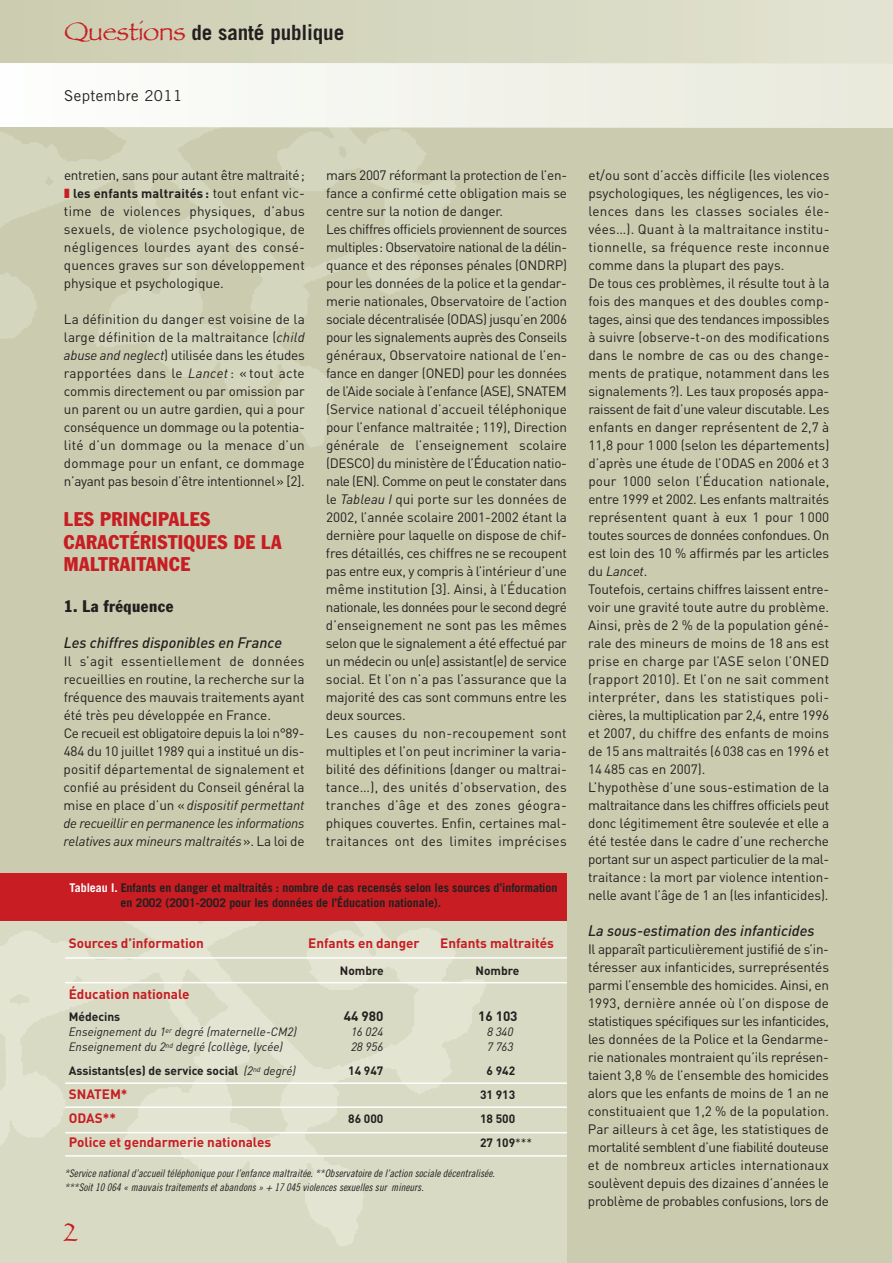
<style>
.page{position:relative;width:893px;height:1263px;background:#fff}
.page>*{position:absolute;margin:0;border:0;box-sizing:border-box;transform-origin:0 0}
.t1{font:27px "Papyrus";color:#c71d23}
.t2{font:700 21px "Trade Gothic LT Std";letter-spacing:-.005em;color:#231f20}
.t3{font:condensed 19.5px/22.5px "Franklin Gothic Std";letter-spacing:.025em;color:#c71d23}
.t4{font:condensed 16.5px "Franklin Gothic Std";letter-spacing:.025em;color:#231f20}
.t5{font:italic 500 15px "DIN";color:#231f20}
.t6{font:15px "Trade Gothic LT Std";letter-spacing:.03em;color:#231f20}
.t7{font:13.5px/18px "DIN";letter-spacing:-.01em;color:#231f20;text-align:justify}
.t8{font:700 13.5px "DIN";color:#c71d23}
.t9{font:700 13.5px "DIN";color:#231f20}
.t10{font:700 12.75px "DIN";letter-spacing:.01em;color:#231f20}
.t11{font:700 12px/15px "Trade Gothic LT Std";letter-spacing:-.005em;color:#231f20}
.t12{font:italic 12px "DIN";color:#231f20}
.t13{font:700 12px "DIN";color:#231f20}
.t14{font:10.5px/13.5px "Trade Gothic LT Std Cn 18 Obl";letter-spacing:.005em;color:#231f20}
.s1{font-family:"Papyrus";font-weight:400;font-size:27px;color:#c71d23}
.s2{font-style:italic}
.s3{color:#fff}
.s4{font-weight:400;font-style:italic}
.s5{font-weight:400}
.s6{font-weight:400;font-size:13.5px}
</style>
<div class="page">
<div style="left:0;top:128px;width:892px;height:1135px;background:#cbccaf"></div>
<img style="left:0;top:128px;width:476px;height:326px">
<div style="left:0;top:877px;width:567px;height:386px;background:#d8dac4"></div>
<img style="left:0;top:920px;width:505px;height:326px">
<div style="left:0;top:873px;width:567px;height:47px;background:#c71d23"></div>
<hr style="left:65px;top:982px;width:502px;height:1px;background:#fff">
<hr style="left:65px;top:1082px;width:502px;height:2px;background:#fff">
<hr style="left:65px;top:1106px;width:502px;height:2px;background:#fff">
<hr style="left:65px;top:1132px;width:502px;height:1px;background:#fff">
<hr style="left:65px;top:1155px;width:502px;height:2px;background:#fff">
<hr style="left:65px;top:957px;width:502px;height:2px;background:#fff">
<svg style="left:0;top:0;width:893px;height:63px;background:#d6d7c0"></svg>
<svg style="left:0;top:63px;width:893px;height:65px"></svg>
<svg style="left:892px;top:102px;width:1px;height:1161px"></svg>
<svg style="left:64px;top:188px;width:5px;height:10px"></svg>
<h2 class="t2" style="left:64px;top:25px;width:281px"><span class="s1">Questions</span> de santé publique</h2>
<p class="t6" style="left:64px;top:90px;width:120px">Septembre 2011</p>
<p class="t7" style="left:326px;top:166px;width:243px;text-align:left">mars 2007 réformant la protection de l’en&shy;fance a confirmé cette obligation mais se centre sur la notion de danger.<br>Les chiffres officiels proviennent de sources multiples: Observatoire national de la délin&shy;quance et des réponses pénales (ONDRP) pour les données de la police et la gendar&shy;merie nationales, Observatoire de l’action sociale décentralisée (ODAS) jusqu’en 2006 pour les signalements auprès des Conseils généraux, Observatoire national de l’en&shy;fance en danger (ONED) pour les données de l’Aide sociale à l’enfance (ASE), SNATEM (Service national d’accueil téléphonique pour l’enfance maltraitée; 119), Direction générale de l’enseignement scolaire (DESCO) du ministère de l’Éducation natio&shy;nale (EN). Comme on peut le constater dans le <span class="s2">Tableau I</span> qui porte sur les données de 2002, l’année scolaire 2001-2002 étant la dernière pour laquelle on dispose de chif&shy;fres détaillés, ces chiffres ne se recoupent pas entre eux, y compris à l’intérieur d’une même institution [3]. Ainsi, à l’Éducation nationale, les données pour le second degré d’enseignement ne sont pas les mêmes selon que le signalement a été effectué par un médecin ou un(e) assistant(e) de service social. Et l’on n’a pas l’assurance que la majorité des cas sont communs entre les deux sources.<br>Les causes du non-recoupement sont multiples et l’on peut incriminer la varia&shy;bilité des définitions (danger ou maltrai&shy;tance…), des unités d’observation, des tranches d’âge et des zones géogra&shy;phiques couvertes. Enfin, certaines mal&shy;traitances ont des limites imprécises</p>
<p class="t11" style="left:121px;top:881px;width:438px;text-indent:-51px"><span class="s3">Tableau I.</span> Enfants en danger et maltraités : nombre de cas recensés selon les sources d’information en 2002 (2001-2002 pour les données de l’Éducation nationale).</p>
<p class="t8" style="left:69px;top:935px;width:137px">Sources d’information</p>
<p class="t8" style="left:308px;top:935px;width:113px">Enfants en danger</p>
<p class="t8" style="left:440px;top:935px;width:115px">Enfants maltraités</p>
<p class="t13" style="left:340px;top:963px;width:45px">Nombre</p>
<p class="t13" style="left:476px;top:963px;width:45px">Nombre</p>
<p class="t8" style="left:69px;top:986px;width:122px">Éducation nationale</p>
<p class="t13" style="left:69px;top:1010px;width:53px">Médecins</p>
<p class="t9" style="left:344px;top:1008px;width:41px">44 980</p>
<p class="t9" style="left:478px;top:1008px;width:41px">16 103</p>
<p class="t12" style="left:69px;top:1027px;width:230px">Enseignement du 1<sup>er</sup> degré (maternelle-CM2)</p>
<p class="t12" style="left:351px;top:1027px;width:34px">16 024</p>
<p class="t12" style="left:487px;top:1027px;width:28px">8 340</p>
<p class="t12" style="left:69px;top:1042px;width:216px">Enseignement du 2<sup>nd</sup> degré (collège, lycée)</p>
<p class="t12" style="left:351px;top:1042px;width:34px">28 956</p>
<p class="t12" style="left:487px;top:1042px;width:28px">7 763</p>
<p class="t13" style="left:69px;top:1064px;width:229px">Assistants(es) de service social <span class="s4">(2</span><sup>nd</sup> <span class="s4">degré)</span></p>
<p class="t13" style="left:348px;top:1064px;width:37px">14 947</p>
<p class="t13" style="left:486px;top:1064px;width:30px">6 942</p>
<p class="t8" style="left:69px;top:1086px;width:60px">SNATEM*</p>
<p class="t13" style="left:480px;top:1088px;width:37px">31 913</p>
<p class="t8" style="left:69px;top:1110px;width:49px">ODAS**</p>
<p class="t13" style="left:348px;top:1112px;width:37px">86 000</p>
<p class="t13" style="left:480px;top:1112px;width:37px">18 500</p>
<p class="t8" style="left:69px;top:1134px;width:204px">Police et gendarmerie nationales</p>
<p class="t13" style="left:480px;top:1136px;width:54px">27 109<span class="s5">***</span></p>
<p class="t14" style="left:65px;top:1167px;width:432px">*Service national d’accueil téléphonique pour l’enfance maltraitée. **Observatoire de l’action sociale décentralisée. ***Soit 10 064 « mauvais traitements et abandons » + 17 045 violences sexuelles sur mineurs.</p>
<p class="t7" style="left:64px;top:166px;width:242px">entretien, sans pour autant être maltraité;</p>
<p class="t10" style="left:73px;top:186px;width:233px">les enfants maltraités : <span class="s6">tout enfant vic-</span></p>
<p class="t7" style="left:64px;top:202px;width:242px">time de violences physiques, d’abus sexuels, de violence psychologique, de négligences lourdes ayant des consé&shy;quences graves sur son développement physique et psychologique.</p>
<p class="t7" style="left:64px;top:310px;width:242px">La définition du danger est voisine de la large définition de la maltraitance (<span class="s2">child abuse and neglect</span>) utilisée dans les études rapportées dans le <span class="s2">Lancet</span> : « tout acte commis directement ou par omission par un parent ou un autre gardien, qui a pour conséquence un dommage ou la potentia&shy;lité d’un dommage ou la menace d’un dommage pour un enfant, ce dommage n’ayant pas besoin d’être intentionnel» [2].</p>
<h3 class="t3" style="left:64px;top:509px;width:219px">LES PRINCIPALES<br>CARACTÉRISTIQUES DE LA<br>MALTRAITANCE</h3>
<p class="t4" style="left:64px;top:600px;width:111px">1. La fréquence</p>
<p class="t5" style="left:64px;top:637px;width:220px">Les chiffres disponibles en France</p>
<p class="t7" style="left:64px;top:652px;width:243px;text-align:left">Il s’agit essentiellement de données recueillies en routine, la recherche sur la fréquence des mauvais traitements ayant été très peu développée en France.<br>Ce recueil est obligatoire depuis la loi n°89- 484 du 10 juillet 1989 qui a institué un dis&shy;positif départemental de signalement et confié au président du Conseil général la mise en place d’un «<span class="s2">dispositif permettant de recueillir en permanence les informations relatives aux mineurs maltraités</span>». La loi de</p>
<h1 class="t1" style="left:63px;top:1216px;width:15px">2</h1>
<p class="t7" style="left:588px;top:166px;width:243px;text-align:left">et/ou sont d’accès difficile (les violences psychologiques, les négligences, les vio&shy;lences dans les classes sociales éle&shy;vées…). Quant à la maltraitance institu&shy;tionnelle, sa fréquence reste inconnue comme dans la plupart des pays.<br>De tous ces problèmes, il résulte tout à la fois des manques et des doubles comp&shy;tages, ainsi que des tendances impossibles à suivre (observe-t-on des modifications dans le nombre de cas ou des change&shy;ments de pratique, notamment dans les signalements?). Les taux proposés appa&shy;raissent de fait d’une valeur discutable. Les enfants en danger représentent de 2,7 à 11,8 pour 1 000 (selon les départements) d’après une étude de l’ODAS en 2006 et 3 pour 1000 selon l’Éducation nationale, entre 1999 et 2002. Les enfants maltraités représentent quant à eux 1 pour 1 000 toutes sources de données confondues. On est loin des 10 % affirmés par les articles du <span class="s2">Lancet</span>.<br>Toutefois, certains chiffres laissent entre&shy;voir une gravité toute autre du problème.<br>Ainsi, près de 2 % de la population géné&shy;rale des mineurs de moins de 18 ans est prise en charge par l’ASE selon l’ONED (rapport 2010). Et l’on ne sait comment interpréter, dans les statistiques poli&shy;cières, la multiplication par 2,4, entre 1996 et 2007, du chiffre des enfants de moins de 15 ans maltraités (6038 cas en 1996 et 14485 cas en 2007).<br>L’hypothèse d’une sous-estimation de la maltraitance dans les chiffres officiels peut donc légitimement être soulevée et elle a été testée dans le cadre d’une recherche portant sur un aspect particulier de la mal&shy;traitance: la mort par violence intention&shy;nelle avant l’âge de 1 an (les infanticides).</p>
<p class="t5" style="left:588px;top:925px;width:228px">La sous-estimation des infanticides</p>
<p class="t7" style="left:588px;top:940px;width:243px">Il apparaît particulièrement justifié de s’in&shy;téresser aux infanticides, surreprésentés parmi l’ensemble des homicides. Ainsi, en 1993, dernière année où l’on dispose de statistiques spécifiques sur les infanticides, les données de la Police et la Gendarme&shy;rie nationales montraient qu’ils représen&shy;taient 3,8 % de l’ensemble des homicides alors que les enfants de moins de 1 an ne constituaient que 1,2 % de la population.<br>Par ailleurs à cet âge, les statistiques de mortalité semblent d’une fiabilité douteuse et de nombreux articles internationaux soulèvent depuis des dizaines d’années le problème de probables confusions, lors de</p>
</div>
